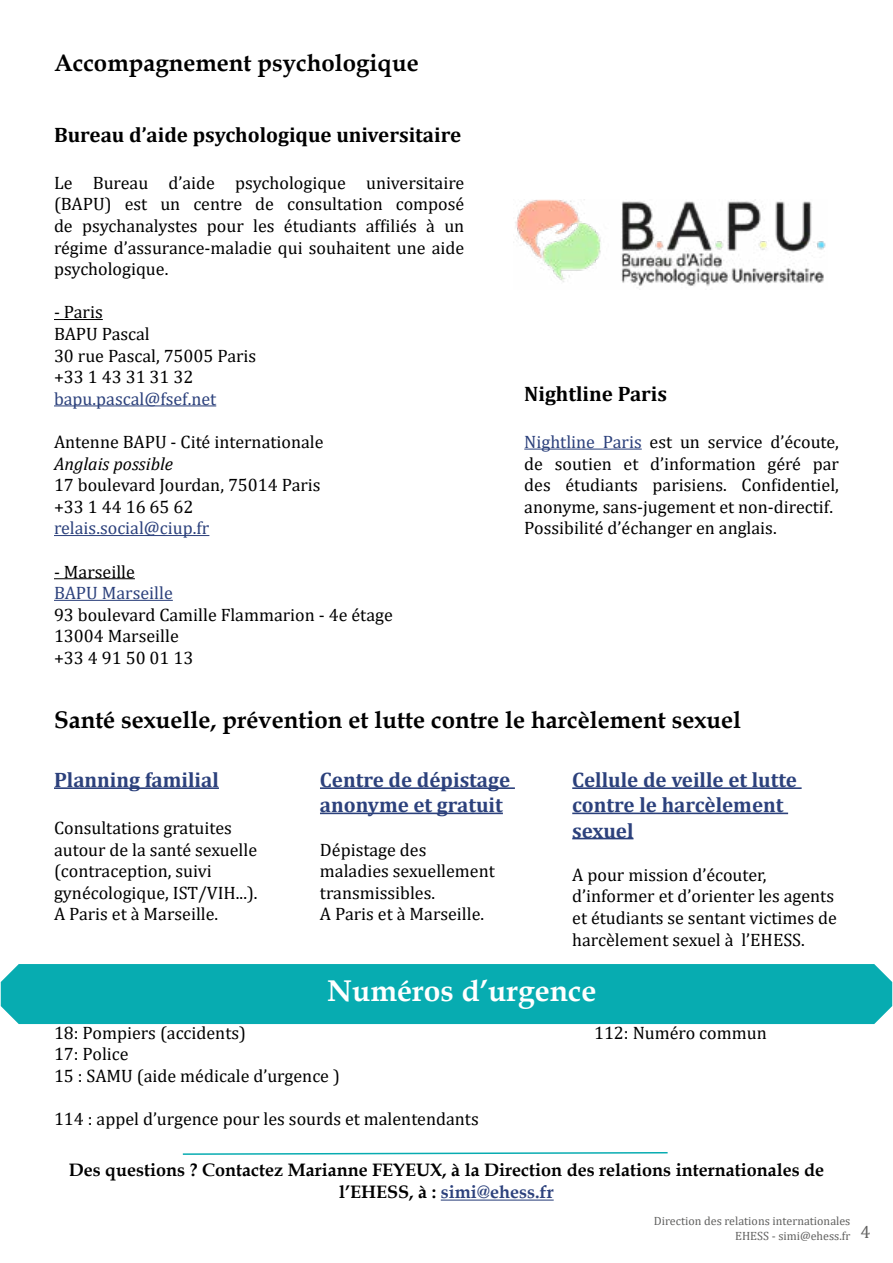
<style>
.page{position:relative;width:893px;height:1263px;background:#fff}
.page>*{position:absolute;margin:0;border:0;box-sizing:border-box;transform-origin:0 0}
.t1{font:700 30px "Book Antiqua";color:#fff}
.t2{font:700 24px "Book Antiqua";color:#000}
.t3{font:700 21px/25.2px "Cambria";color:#2c417c}
.t4{font:700 21px "Cambria";color:#000}
.t5{font:18px/21.6px "Cambria";color:#000}
.t6{font:700 18px/21.6px "Book Antiqua";color:#000;text-align:center}
.t7{font:18px "Cambria";color:#2c417c}
.t8{font:italic 18px "Cambria";color:#000}
.t9{font:18px "Cambria";color:#616160}
.t10{font:12px/14.4px "Cambria";color:#616160;text-align:right}
.s1{color:#2c417c}
</style>
<div class="page">
<hr style="left:54px;top:319px;width:49px;height:1px;background:#000">
<hr style="left:54px;top:405px;width:162px;height:1px;background:#2c417c">
<hr style="left:54px;top:535px;width:155px;height:1px;background:#2c417c">
<hr style="left:54px;top:578px;width:81px;height:1px;background:#000">
<hr style="left:54px;top:600px;width:119px;height:1px;background:#2c417c">
<img style="left:513px;top:200px;width:313px;height:88px">
<hr style="left:524px;top:449px;width:118px;height:1px;background:#2c417c">
<hr style="left:54px;top:787px;width:165px;height:2px;background:#2c417c">
<hr style="left:320px;top:787px;width:195px;height:2px;background:#2c417c">
<hr style="left:320px;top:812px;width:183px;height:2px;background:#2c417c">
<hr style="left:572px;top:787px;width:230px;height:2px;background:#2c417c">
<hr style="left:572px;top:812px;width:216px;height:2px;background:#2c417c">
<hr style="left:572px;top:838px;width:61px;height:1px;background:#2c417c">
<div style="left:1px;top:964px;width:891px;height:60px;background:#07acb1"></div>
<hr style="left:441px;top:1199px;width:113px;height:1px;background:#2c417c">
<svg style="left:182px;top:1152px;width:486px;height:3px"></svg>
<h2 class="t2" style="left:54px;top:47px;width:366px">Accompagnement psychologique</h2>
<p class="t4" style="left:54px;top:120px;width:409px">Bureau d’aide psychologique universitaire</p>
<p class="t5" style="left:54px;top:172px;width:412px;text-align:justify">Le Bureau d’aide psychologique universitaire (BAPU) est un centre de consultation composé de psychanalystes pour les étudiants affiliés à un régime d’assurance-maladie qui souhaitent une aide psychologique.</p>
<p class="t5" style="left:54px;top:301px;width:204px">- Paris<br>BAPU Pascal<br>30 rue Pascal, 75005 Paris +33 1 43 31 31 32</p>
<p class="t7" style="left:54px;top:388px;width:164px">bapu.pascal@fsef.net</p>
<p class="t5" style="left:54px;top:431px;width:271px">Antenne BAPU - Cité internationale</p>
<p class="t8" style="left:54px;top:451px;width:121px">Anglais possible</p>
<p class="t5" style="left:54px;top:474px;width:268px">17 boulevard Jourdan, 75014 Paris +33 1 44 16 65 62</p>
<p class="t7" style="left:54px;top:518px;width:157px">relais.social@ciup.fr</p>
<p class="t5" style="left:54px;top:561px;width:82px">- Marseille</p>
<p class="t7" style="left:54px;top:582px;width:120px">BAPU Marseille</p>
<p class="t5" style="left:54px;top:604px;width:340px">93 boulevard Camille Flammarion - 4e étage<br>13004 Marseille<br>+33 4 91 50 01 13</p>
<p class="t4" style="left:524px;top:379px;width:144px">Nightline Paris</p>
<p class="t5" style="left:524px;top:431px;width:316px"><span class="s1">Nightline Paris</span> est un service d’écoute, de soutien et d’information géré par des étudiants parisiens. Confidentiel, anonyme, sans-jugement et non-directif.<br>Possibilité d’échanger en anglais.</p>
<h2 class="t2" style="left:54px;top:703px;width:689px">Santé sexuelle, prévention et lutte contre le harcèlement sexuel</h2>
<p class="t3" style="left:54px;top:767px;width:166px">Planning familial</p>
<p class="t5" style="left:54px;top:817px;width:205px">Consultations gratuites autour de la santé sexuelle (contraception, suivi gynécologique, IST/VIH...).<br>A Paris et à Marseille.</p>
<p class="t3" style="left:320px;top:767px;width:192px">Centre de dépistage anonyme et gratuit</p>
<p class="t5" style="left:320px;top:838px;width:176px">Dépistage des maladies sexuellement transmissibles.<br>A Paris et à Marseille.</p>
<p class="t3" style="left:572px;top:767px;width:226px">Cellule de veille et lutte contre le harcèlement sexuel</p>
<p class="t5" style="left:572px;top:864px;width:266px">A pour mission d’écouter, d’informer et d’orienter les agents et étudiants se sentant victimes de harcèlement sexuel à l’EHESS.</p>
<h1 class="t1" style="left:327px;top:970px;width:271px">Numéros d’urgence</h1>
<p class="t5" style="left:54px;top:1022px;width:194px">18: Pompiers (accidents)</p>
<p class="t5" style="left:594px;top:1022px;width:174px">112: Numéro commun</p>
<p class="t5" style="left:54px;top:1043px;width:287px">17: Police<br>15 : SAMU (aide médicale d’urgence )</p>
<p class="t5" style="left:54px;top:1108px;width:426px">114 : appel d’urgence pour les sourds et malentendants</p>
<p class="t6" style="left:69px;top:1159px;width:757px">Des questions ? Contactez Marianne FEYEUX, à la Direction des relations internationales de l’EHESS, à : <span class="s1">simi@ehess.fr</span></p>
<p class="t10" style="left:654px;top:1214px;width:198px">Direction des relations internationales<br>EHESS - simi@ehess.fr</p>
<p class="t9" style="left:860px;top:1221px;width:11px">4</p>
</div>
